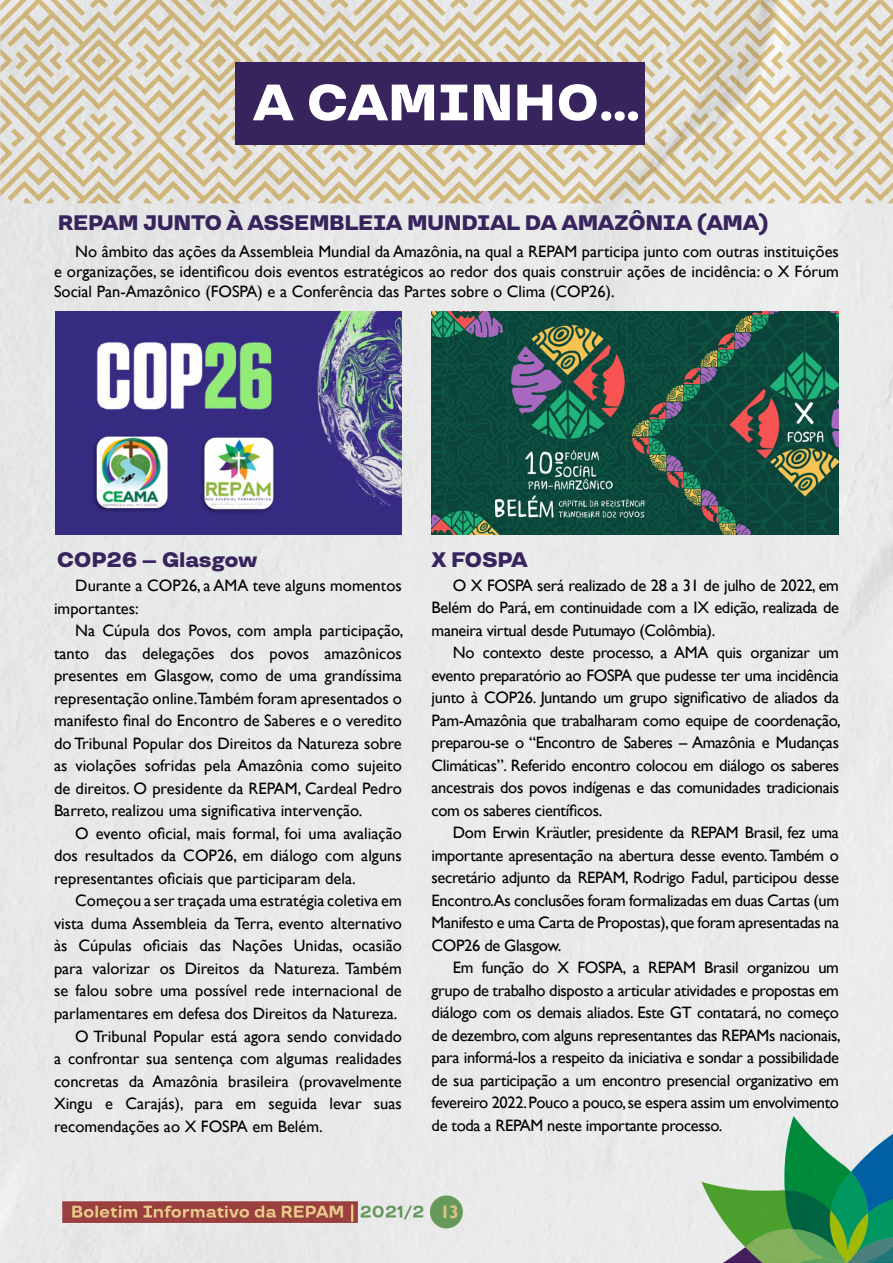
<style>
.page{position:relative;width:893px;height:1263px;background:#fff}
.page>*{position:absolute;margin:0;border:0;box-sizing:border-box;transform-origin:0 0}
.t1{font:800 51px "TT Travels";color:#fff}
.t2{font:800 21px "TT Travels";letter-spacing:-.02em;color:#37245d}
.t3{font:700 18px "Gill Sans";color:#ddc387}
.t4{font:16.5px/22.5px "Gill Sans";color:#000;text-align:justify}
</style>
<div class="page">
<img style="left:0;top:0;width:893px;height:1263px">
<div style="left:430px;top:1195px;width:33px;height:33px;background:#67995b;border-radius:50%"></div>
<div style="left:235px;top:62px;width:409px;height:83px;background:#37245d"></div>
<img style="left:432px;top:312px;width:407px;height:223px">
<img style="left:56px;top:312px;width:346px;height:223px">
<h1 class="t1" style="left:253px;top:71px;width:388px">A CAMINHO...</h1>
<p class="t2" style="left:58px;top:210px;width:712px">REPAM JUNTO À ASSEMBLEIA MUNDIAL DA AMAZÔNIA (AMA)</p>
<p class="t4" style="left:54px;top:242px;width:786px;line-height:19.8px;text-indent:21px">No âmbito das ações da Assembleia Mundial da Amazônia, na qual a REPAM participa junto com outras instituições e organizações, se identificou dois eventos estratégicos ao redor dos quais construir ações de incidência: o X Fórum Social Pan-Amazônico (FOSPA) e a Conferência das Partes sobre o Clima (COP26).</p>
<p class="t2" style="left:57px;top:546px;width:202px">COP26 – Glasgow</p>
<p class="t2" style="left:432px;top:546px;width:98px">X FOSPA</p>
<p class="t4" style="left:54px;top:575px;width:349px;text-indent:21px">Durante a COP26, a AMA teve alguns momentos importantes:</p>
<p class="t4" style="left:54px;top:620px;width:351px;text-indent:21px">Na Cúpula dos Povos, com ampla participação, tanto das delegações dos povos amazônicos presentes em Glasgow, como de uma grandíssima representação online.Também foram apresentados o manifesto final do Encontro de Saberes e o veredito do Tribunal Popular dos Direitos da Natureza sobre as violações sofridas pela Amazônia como sujeito de direitos. O presidente da REPAM, Cardeal Pedro Barreto, realizou uma significativa intervenção.</p>
<p class="t4" style="left:54px;top:822px;width:349px;text-indent:21px">O evento oficial, mais formal, foi uma avaliação dos resultados da COP26, em diálogo com alguns representantes oficiais que participaram dela.</p>
<p class="t4" style="left:75px;top:890px;width:328px">Começou a ser traçada uma estratégia coletiva em</p>
<p class="t4" style="left:54px;top:912px;width:349px">vista duma Assembleia da Terra, evento alternativo</p>
<p class="t4" style="left:54px;top:935px;width:349px">às Cúpulas oficiais das Nações Unidas, ocasião</p>
<p class="t4" style="left:54px;top:957px;width:349px">para valorizar os Direitos da Natureza. Também</p>
<p class="t4" style="left:54px;top:980px;width:349px">se falou sobre uma possível rede internacional de</p>
<p class="t4" style="left:54px;top:1002px;width:345px">parlamentares em defesa dos Direitos da Natureza.</p>
<p class="t4" style="left:75px;top:1025px;width:328px">O Tribunal Popular está agora sendo convidado</p>
<p class="t4" style="left:54px;top:1047px;width:349px">a confrontar sua sentença com algumas realidades</p>
<p class="t4" style="left:54px;top:1070px;width:349px">concretas da Amazônia brasileira (provavelmente</p>
<p class="t4" style="left:54px;top:1092px;width:349px">Xingu e Carajás), para em seguida levar suas</p>
<p class="t4" style="left:54px;top:1115px;width:270px">recomendações ao X FOSPA em Belém.</p>
<p class="t4" style="left:432px;top:574px;width:409px;text-indent:21px">O X FOSPA será realizado de 28 a 31 de julho de 2022, em Belém do Pará, em continuidade com a IX edição, realizada de maneira virtual desde Putumayo (Colômbia).</p>
<p class="t4" style="left:432px;top:642px;width:411px;text-indent:21px">No contexto deste processo, a AMA quis organizar um evento preparatório ao FOSPA que pudesse ter uma incidência junto à COP26. Juntando um grupo significativo de aliados da Pam-Amazônia que trabalharam como equipe de coordenação, preparou-se o “Encontro de Saberes – Amazônia e Mudanças Climáticas”. Referido encontro colocou em diálogo os saberes ancestrais dos povos indígenas e das comunidades tradicionais com os saberes científicos.</p>
<p class="t4" style="left:432px;top:822px;width:409px;text-indent:21px">Dom Erwin Kräutler, presidente da REPAM Brasil, fez uma importante apresentação na abertura desse evento. Também o secretário adjunto da REPAM, Rodrigo Fadul, participou desse Encontro.As conclusões foram formalizadas em duas Cartas (um Manifesto e uma Carta de Propostas), que foram apresentadas na COP26 de Glasgow.</p>
<p class="t4" style="left:432px;top:957px;width:411px;text-indent:21px">Em função do X FOSPA, a REPAM Brasil organizou um grupo de trabalho disposto a articular atividades e propostas em diálogo com os demais aliados. Este GT contatará, no começo de dezembro, com alguns representantes das REPAMs nacionais, para informá-los a respeito da iniciativa e sondar a possibilidade de sua participação a um encontro presencial organizativo em fevereiro 2022. Pouco a pouco, se espera assim um envolvimento de toda a REPAM neste importante processo.</p>
<p class="t3" style="left:440px;top:1201px;width:21px">13</p>
</div>
